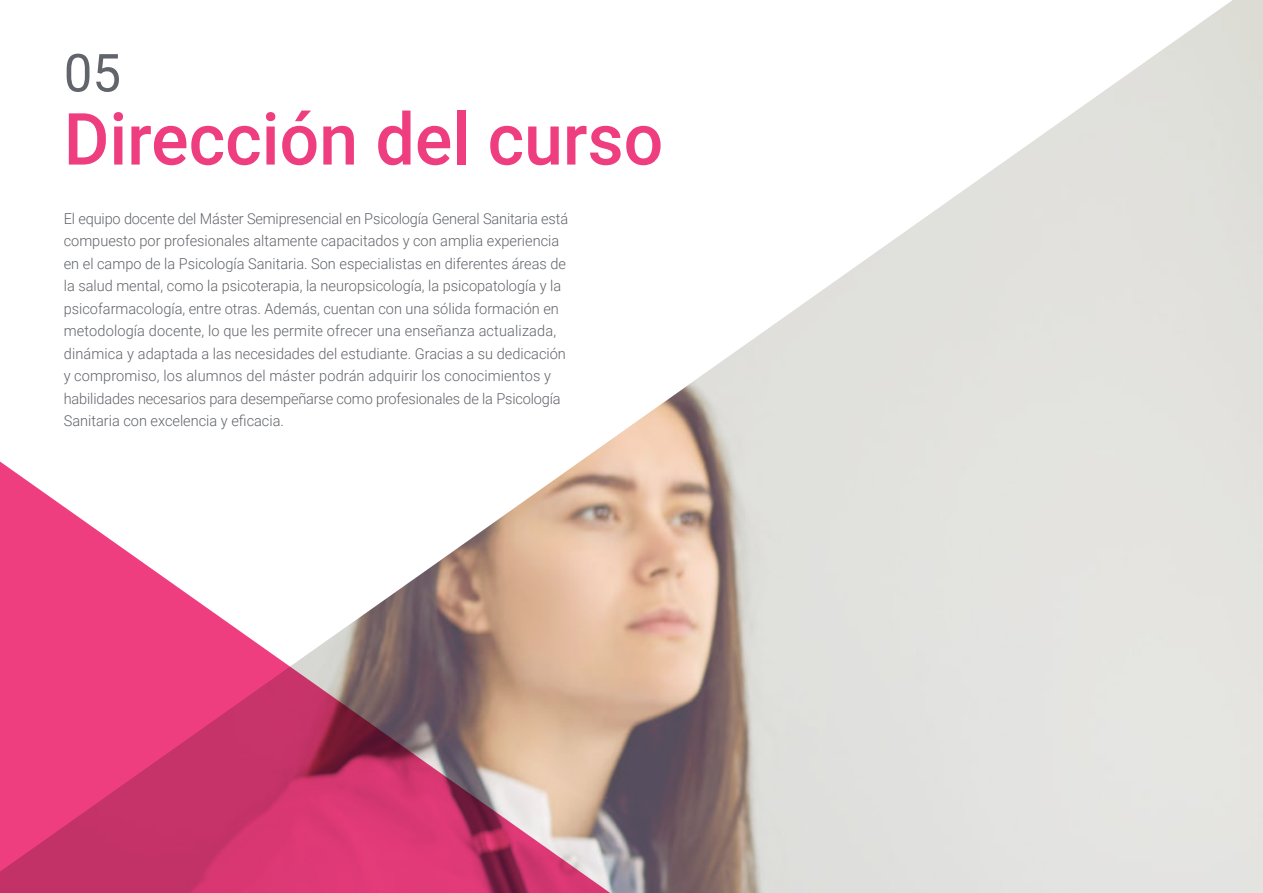
<style>
.page{position:relative;width:1263px;height:893px;background:#fff}
.page>*{position:absolute;margin:0;border:0;box-sizing:border-box;transform-origin:0 0}
.t1{font:500 72px "Roboto";color:#ee3e80}
.t2{font:52.5px "Roboto";color:#61646a}
.t3{font:300 15px/22.5px "Roboto";color:#61646a}
</style>
<div class="page">
<img style="left:602px;top:0;width:661px;height:893px">
<svg style="left:0;top:446px;width:640px;height:447px"></svg>
<h2 class="t2" style="left:64px;top:36px;width:59px">05</h2>
<h1 class="t1" style="left:64px;top:89px;width:601px">Dirección del curso</h1>
<p class="t3" style="left:64px;top:207px;width:506px">El equipo docente del Máster Semipresencial en Psicología General Sanitaria está compuesto por profesionales altamente capacitados y con amplia experiencia en el campo de la Psicología Sanitaria. Son especialistas en diferentes áreas de la salud mental, como la psicoterapia, la neuropsicología, la psicopatología y la psicofarmacología, entre otras. Además, cuentan con una sólida formación en metodología docente, lo que les permite ofrecer una enseñanza actualizada, dinámica y adaptada a las necesidades del estudiante. Gracias a su dedicación y compromiso, los alumnos del máster podrán adquirir los conocimientos y habilidades necesarios para desempeñarse como profesionales de la Psicología Sanitaria con excelencia y eficacia.</p>
</div>
